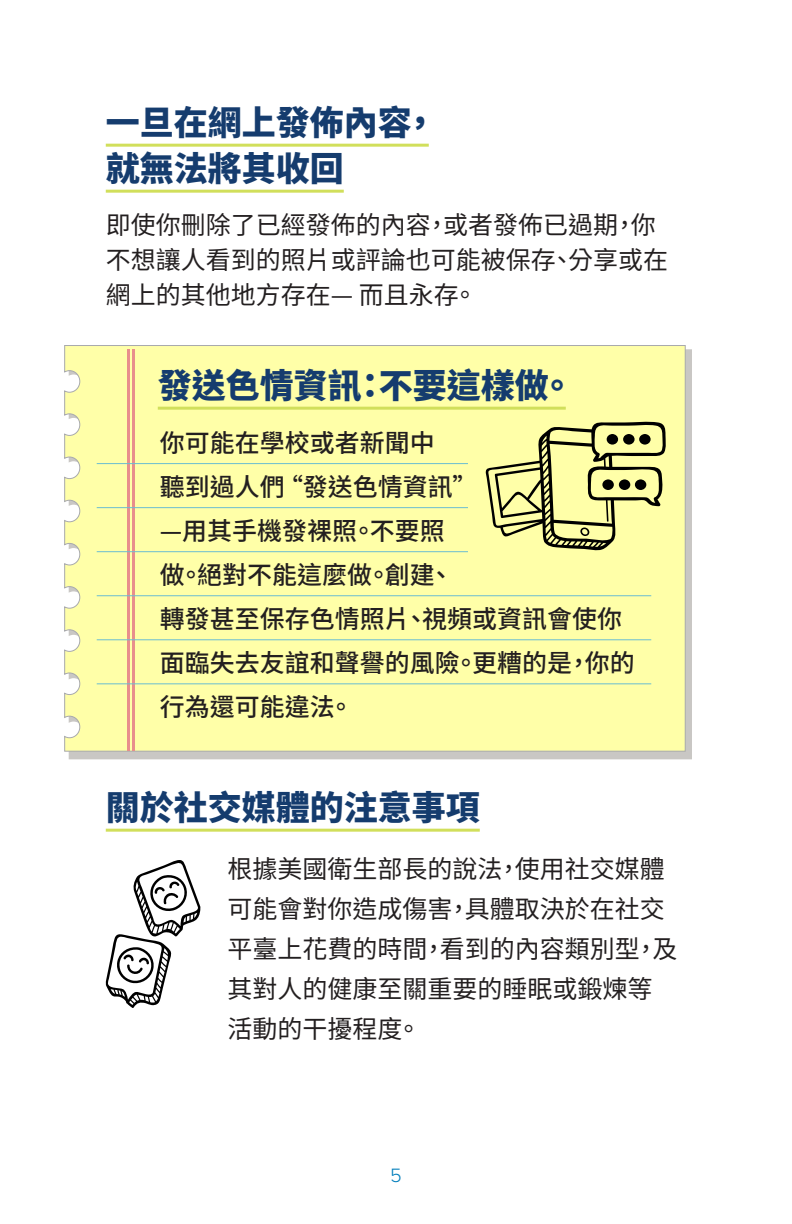
<style>
.page{position:relative;width:792px;height:1224px;background:#fff}
.page>*{position:absolute;margin:0;border:0;box-sizing:border-box;transform-origin:0 0}
.t1{font:800 34px/46px "Source Han Sans TW";color:#153c6e}
.t2{font:25px/40px "Source Han Sans TW";color:#231f20}
.t3{font:500 25px/44px "Source Han Sans TW";color:#231f20}
.t4{font:300 20px "Proxima Nova";color:#007dbb}
</style>
<div class="page">
<div style="left:69px;top:349px;width:623px;height:410px;background:#c9c7c4"></div>
<div style="left:64px;top:345px;width:622px;height:407px;background:#ffffa8"></div>
<hr style="left:133px;top:349px;width:2px;height:402px;background:#e88f8c">
<hr style="left:127px;top:349px;width:3px;height:402px;background:#e88f8c">
<hr style="left:97px;top:463px;width:554px;height:1px;background:#6bbdd1">
<hr style="left:97px;top:507px;width:554px;height:1px;background:#6bbdd1">
<hr style="left:97px;top:551px;width:554px;height:1px;background:#6bbdd1">
<hr style="left:97px;top:595px;width:554px;height:1px;background:#6bbdd1">
<hr style="left:97px;top:639px;width:554px;height:1px;background:#6bbdd1">
<hr style="left:97px;top:683px;width:554px;height:1px;background:#6bbdd1">
<hr style="left:106px;top:144px;width:323px;height:3px;background:#d1df5b">
<hr style="left:106px;top:190px;width:238px;height:3px;background:#d1df5b">
<hr style="left:158px;top:407px;width:408px;height:3px;background:#d1df5b">
<hr style="left:106px;top:829px;width:374px;height:3px;background:#d1df5b">
<svg style="left:106px;top:860px;width:94px;height:148px"></svg>
<div style="left:468px;top:438px;width:214px;height:138px;background:#ffffa8"></div>
<svg style="left:486px;top:421px;width:181px;height:130px"></svg>
<h2 class="t1" style="left:106px;top:100px;width:333px">一旦在網上發佈內容，就無法將其收回</h2>
<p class="t2" style="left:106px;top:208px;width:564px;line-height:35px">即使你刪除了已經發佈的內容，或者發佈已過期，你不想讓人看到的照片或評論也可能被保存、分享或在網上的其他地方存在— 而且永存。</p>
<h2 class="t1" style="left:158px;top:363px;width:418px">發送色情資訊：不要這樣做。</h2>
<p class="t3" style="left:160px;top:422px;width:476px">你可能在學校或者新聞中<br>聽到過人們 “發送色情資訊”<br>—用其手機發裸照。不要照<br>做。絕對不能這麼做。創建、<br>轉發甚至保存色情照片、視頻或資訊會使你面臨失去友誼和聲譽的風險。更糟的是，你的行為還可能違法。</p>
<h2 class="t1" style="left:106px;top:785px;width:375px">關於社交媒體的注意事項</h2>
<p class="t2" style="left:227px;top:850px;width:451px">根據美國衛生部長的說法，使用社交媒體可能會對你造成傷害，具體取決於在社交平臺上花費的時間，看到的內容類別型，及其對人的健康至關重要的睡眠或鍛煉等活動的干擾程度。</p>
<p class="t4" style="left:390px;top:1164px;width:13px">5</p>
</div>
